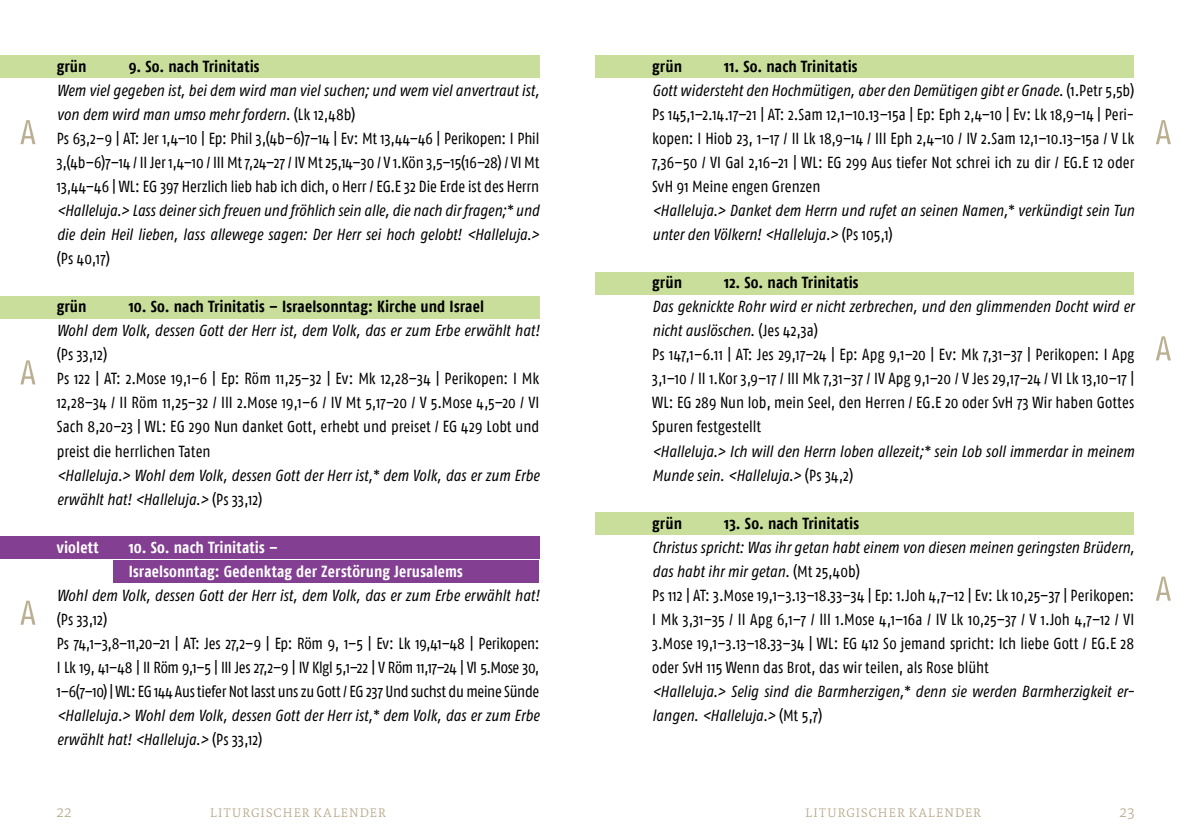
<style>
.page{position:relative;width:1191px;height:840px;background:#fff}
.page>*{position:absolute;margin:0;border:0;box-sizing:border-box;transform-origin:0 0}
.t1{font:16px/24px "Fago Co";color:#000;text-align:justify}
.t2{font:italic condensed 16px/24px "Fago OT";letter-spacing:.005em;color:#000}
.t3{font:700 16px "Fago Co";letter-spacing:.01em;color:#000}
.t4{font:700 16px/24px "Fago Co";letter-spacing:.01em;color:#fff}
.t5{font:300 expanded 16px "Tundra OT";letter-spacing:.03em;color:#bbae91}
.s1{font-family:"Fago Co";font-style:normal;font-stretch:normal}
</style>
<div class="page">
<div style="left:0;top:536px;width:539px;height:22px;background:#833f91"></div>
<div style="left:0;top:296px;width:539px;height:23px;background:#c9de9b"></div>
<div style="left:113px;top:560px;width:426px;height:22px;background:#833f91"></div>
<div style="left:0;top:55px;width:539px;height:23px;background:#c9de9b"></div>
<div style="left:595px;top:55px;width:539px;height:23px;background:#c9de9b"></div>
<div style="left:595px;top:512px;width:539px;height:22px;background:#c9de9b"></div>
<div style="left:595px;top:272px;width:539px;height:23px;background:#c9de9b"></div>
<svg style="left:20px;top:120px;width:15px;height:24px"></svg>
<svg style="left:20px;top:360px;width:15px;height:24px"></svg>
<svg style="left:20px;top:600px;width:15px;height:24px"></svg>
<svg style="left:1156px;top:120px;width:14px;height:24px"></svg>
<svg style="left:1156px;top:336px;width:14px;height:24px"></svg>
<svg style="left:1156px;top:576px;width:14px;height:24px"></svg>
<p class="t3" style="left:57px;top:57px;width:31px">grün</p>
<p class="t3" style="left:129px;top:57px;width:132px">9. So. nach Trinitatis</p>
<p class="t2" style="left:57px;top:78px;width:484px">Wem viel gegeben ist, bei dem wird man viel suchen; und wem viel anvertraut ist, von dem wird man umso mehr fordern. <span class="s1">(Lk 12,48b)</span></p>
<p class="t1" style="left:57px;top:126px;width:484px">Ps 63,2–9 | AT: Jer 1,4–10 | Ep: Phil 3,(4b–6)7–14 | Ev: Mt 13,44–46 | Perikopen: I Phil 3,(4b–6)7–14 / II Jer 1,4–10 / III Mt 7,24–27 / IV Mt 25,14–30 / V 1.Kön 3,5–15(16–28) / VI Mt 13,44–46 | WL: EG 397 Herzlich lieb hab ich dich, o Herr / EG.E 32 Die Erde ist des Herrn</p>
<p class="t2" style="left:57px;top:198px;width:484px">&lt;Halleluja.&gt; Lass deiner sich freuen und fröhlich sein alle, die nach dir fragen;* und die dein Heil lieben, lass allewege sagen: Der Herr sei hoch gelobt! &lt;Halleluja.&gt;</p>
<p class="t1" style="left:57px;top:246px;width:55px">(Ps 40,17)</p>
<p class="t3" style="left:57px;top:297px;width:31px">grün</p>
<p class="t3" style="left:129px;top:297px;width:357px">10. So. nach Trinitatis – Israelsonntag: Kirche und Israel</p>
<p class="t2" style="left:57px;top:318px;width:484px">Wohl dem Volk, dessen Gott der Herr ist, dem Volk, das er zum Erbe erwählt hat!</p>
<p class="t1" style="left:57px;top:342px;width:484px;text-align:left">(Ps 33,12)<br>Ps 122 | AT: 2.Mose 19,1–6 | Ep: Röm 11,25–32 | Ev: Mk 12,28–34 | Perikopen: I Mk 12,28–34 / II Röm 11,25–32 / III 2.Mose 19,1–6 / IV Mt 5,17–20 / V 5.Mose 4,5–20 / VI Sach 8,20–23 | WL: EG 290 Nun danket Gott, erhebt und preiset / EG 429 Lobt und preist die herrlichen Taten</p>
<p class="t2" style="left:57px;top:462px;width:484px">&lt;Halleluja.&gt; Wohl dem Volk, dessen Gott der Herr ist,* dem Volk, das er zum Erbe erwählt hat! &lt;Halleluja.&gt; <span class="s1">(Ps 33,12)</span></p>
<p class="t4" style="left:57px;top:534px;width:43px">violett</p>
<p class="t4" style="left:129px;top:534px;width:336px">10. So. nach Trinitatis –<br>Israelsonntag: Gedenktag der Zerstörung Jerusalems</p>
<p class="t2" style="left:57px;top:582px;width:484px">Wohl dem Volk, dessen Gott der Herr ist, dem Volk, das er zum Erbe erwählt hat!</p>
<p class="t1" style="left:57px;top:606px;width:484px;text-align:left">(Ps 33,12)<br>Ps 74,1–3,8–11,20–21 | AT: Jes 27,2–9 | Ep: Röm 9, 1–5 | Ev: Lk 19,41–48 | Perikopen:<br>I Lk 19, 41–48 | II Röm 9,1–5 | III Jes 27,2–9 | IV Klgl 5,1–22 | V Röm 11,17–24 | VI 5.Mose 30, 1–6(7–10) | WL: EG 144 Aus tiefer Not lasst uns zu Gott / EG 237 Und suchst du meine Sünde</p>
<p class="t2" style="left:57px;top:702px;width:484px">&lt;Halleluja.&gt; Wohl dem Volk, dessen Gott der Herr ist,* dem Volk, das er zum Erbe erwählt hat! &lt;Halleluja.&gt; <span class="s1">(Ps 33,12)</span></p>
<p class="t3" style="left:652px;top:57px;width:31px">grün</p>
<p class="t3" style="left:724px;top:57px;width:135px">11. So. nach Trinitatis</p>
<p class="t2" style="left:652px;top:78px;width:483px">Gott widersteht den Hochmütigen, aber den Demütigen gibt er Gnade. <span class="s1">(1.Petr 5,5b)</span></p>
<p class="t1" style="left:652px;top:102px;width:483px">Ps 145,1–2.14.17–21 | AT: 2.Sam 12,1–10.13–15a | Ep: Eph 2,4–10 | Ev: Lk 18,9–14 | Peri&shy;kopen: I Hiob 23, 1–17 / II Lk 18,9–14 / III Eph 2,4–10 / IV 2.Sam 12,1–10.13–15a / V Lk 7,36–50 / VI Gal 2,16–21 | WL: EG 299 Aus tiefer Not schrei ich zu dir / EG.E 12 oder SvH 91 Meine engen Grenzen</p>
<p class="t2" style="left:652px;top:198px;width:483px">&lt;Halleluja.&gt; Danket dem Herrn und rufet an seinen Namen,* verkündigt sein Tun unter den Völkern! &lt;Halleluja.&gt; <span class="s1">(Ps 105,1)</span></p>
<p class="t3" style="left:652px;top:273px;width:31px">grün</p>
<p class="t3" style="left:724px;top:273px;width:136px">12. So. nach Trinitatis</p>
<p class="t2" style="left:652px;top:294px;width:483px">Das geknickte Rohr wird er nicht zerbrechen, und den glimmenden Docht wird er nicht auslöschen. <span class="s1">(Jes 42,3a)</span></p>
<p class="t1" style="left:652px;top:342px;width:483px">Ps 147,1–6.11 | AT: Jes 29,17–24 | Ep: Apg 9,1–20 | Ev: Mk 7,31–37 | Perikopen: I Apg 3,1–10 / II 1.Kor 3,9–17 / III Mk 7,31–37 / IV Apg 9,1–20 / V Jes 29,17–24 / VI Lk 13,10–17 | WL: EG 289 Nun lob, mein Seel, den Herren / EG.E 20 oder SvH 73 Wir haben Gottes Spuren festgestellt</p>
<p class="t2" style="left:652px;top:438px;width:483px">&lt;Halleluja.&gt; Ich will den Herrn loben allezeit;* sein Lob soll immerdar in meinem<br>Munde sein. &lt;Halleluja.&gt; <span class="s1">(Ps 34,2)</span></p>
<p class="t3" style="left:652px;top:513px;width:31px">grün</p>
<p class="t3" style="left:724px;top:513px;width:136px">13. So. nach Trinitatis</p>
<p class="t2" style="left:652px;top:534px;width:483px">Christus spricht: Was ihr getan habt einem von diesen meinen geringsten Brüdern, das habt ihr mir getan. <span class="s1">(Mt 25,40b)</span></p>
<p class="t1" style="left:652px;top:582px;width:483px">Ps 112 | AT: 3.Mose 19,1–3.13–18.33–34 | Ep: 1.Joh 4,7–12 | Ev: Lk 10,25–37 | Perikopen:<br>I Mk 3,31–35 / II Apg 6,1–7 / III 1.Mose 4,1–16a / IV Lk 10,25–37 / V 1.Joh 4,7–12 / VI 3.Mose 19,1–3.13–18.33–34 | WL: EG 412 So jemand spricht: Ich liebe Gott / EG.E 28 oder SvH 115 Wenn das Brot, das wir teilen, als Rose blüht</p>
<p class="t2" style="left:652px;top:678px;width:483px">&lt;Halleluja.&gt; Selig sind die Barmherzigen,* denn sie werden Barmherzigkeit er&shy;langen. &lt;Halleluja.&gt; <span class="s1">(Mt 5,7)</span></p>
<p class="t5" style="left:57px;top:802px;width:16px">22</p>
<p class="t5" style="left:210px;top:802px;width:178px">liturgischer kalender</p>
<p class="t5" style="left:805px;top:802px;width:178px">liturgischer kalender</p>
<p class="t5" style="left:1119px;top:802px;width:16px">23</p>
</div>
